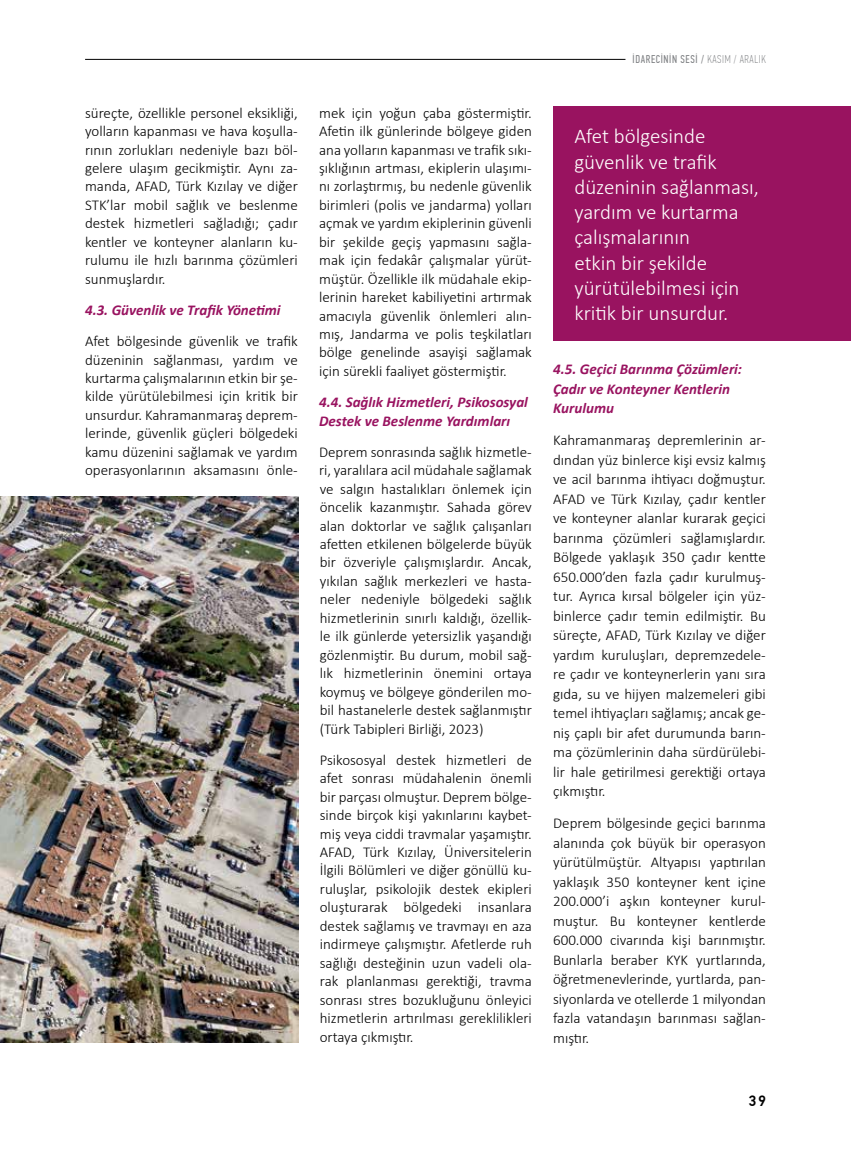
<style>
.page{position:relative;width:851px;height:1149px;background:#fff}
.page>*{position:absolute;margin:0;border:0;box-sizing:border-box;transform-origin:0 0}
.t1{font:300 21px/25.2px "Calibri";color:#fff}
.t2{font:300 15px/18.5px "Calibri";color:#000;text-align:justify}
.t3{font:italic 700 15px/19.5px "Calibri";color:#991360}
.t4{font:500 15px "PF Din Text Pro";color:#000}
.t5{font:11.25px "PF Din Text Comp Pro";letter-spacing:.055em;color:#808285}
.s1{font-weight:100}
</style>
<div class="page">
<hr style="left:85px;top:59px;width:540px;height:1px;background:#000">
<img style="left:0;top:496px;width:298px;height:546px">
<div style="left:553px;top:106px;width:297px;height:235px;background:#991360"></div>
<p class="t2" style="left:85px;top:103px;width:214px">süreçte, özellikle personel eksikliği, yolların kapanması ve hava koşulla&shy;rının zorlukları nedeniyle bazı böl&shy;gelere ulaşım gecikmiştir. Aynı za&shy;manda, AFAD, Türk Kızılay ve diğer STK’lar mobil sağlık ve beslenme destek hizmetleri sağladığı; çadır kentler ve konteyner alanların ku&shy;rulumu ile hızlı barınma çözümleri sunmuşlardır.</p>
<p class="t3" style="left:85px;top:299px;width:197px">4.3. Güvenlik ve Trafik Yönetimi</p>
<p class="t2" style="left:85px;top:331px;width:214px">Afet bölgesinde güvenlik ve trafik düzeninin sağlanması, yardım ve kurtarma çalışmalarının etkin bir şe&shy;kilde yürütülebilmesi için kritik bir unsurdur. Kahramanmaraş deprem&shy;lerinde, güvenlik güçleri bölgedeki kamu düzenini sağlamak ve yardım operasyonlarının aksamasını önle-</p>
<p class="t2" style="left:319px;top:103px;width:214px">mek için yoğun çaba göstermiştir.<br>Afetin ilk günlerinde bölgeye giden ana yolların kapanması ve trafik sıkı&shy;şıklığının artması, ekiplerin ulaşımı&shy;nı zorlaştırmış, bu nedenle güvenlik birimleri (polis ve jandarma) yolları açmak ve yardım ekiplerinin güvenli bir şekilde geçiş yapmasını sağla&shy;mak için fedakâr çalışmalar yürüt&shy;müştür. Özellikle ilk müdahale ekip&shy;lerinin hareket kabiliyetini artırmak amacıyla güvenlik önlemleri alın&shy;mış, Jandarma ve polis teşkilatları bölge genelinde asayişi sağlamak için sürekli faaliyet göstermiştir.</p>
<p class="t3" style="left:319px;top:392px;width:210px;line-height:18.5px">4.4. Sağlık Hizmetleri, Psikososyal<br>Destek ve Beslenme Yardımları</p>
<p class="t2" style="left:319px;top:442px;width:214px">Deprem sonrasında sağlık hizmetle&shy;ri, yaralılara acil müdahale sağlamak ve salgın hastalıkları önlemek için öncelik kazanmıştır. Sahada görev alan doktorlar ve sağlık çalışanları afetten etkilenen bölgelerde büyük bir özveriyle çalışmışlardır. Ancak, yıkılan sağlık merkezleri ve hasta&shy;neler nedeniyle bölgedeki sağlık hizmetlerinin sınırlı kaldığı, özellik&shy;le ilk günlerde yetersizlik yaşandığı gözlenmiştir. Bu durum, mobil sağ&shy;lık hizmetlerinin önemini ortaya koymuş ve bölgeye gönderilen mo&shy;bil hastanelerle destek sağlanmıştır (Türk Tabipleri Birliği, 2023)</p>
<p class="t2" style="left:320px;top:750px;width:213px">Psikososyal destek hizmetleri de afet sonrası müdahalenin önemli bir parçası olmuştur. Deprem bölge&shy;sinde birçok kişi yakınlarını kaybet&shy;miş veya ciddi travmalar yaşamıştır.<br>AFAD, Türk Kızılay, Üniversitelerin İlgili Bölümleri ve diğer gönüllü ku&shy;ruluşlar, psikolojik destek ekipleri oluşturarak bölgedeki insanlara destek sağlamış ve travmayı en aza indirmeye çalışmıştır. Afetlerde ruh sağlığı desteğinin uzun vadeli ola&shy;rak planlanması gerektiği, travma sonrası stres bozukluğunu önleyici hizmetlerin artırılması gereklilikleri ortaya çıkmıştır.</p>
<p class="t5" style="left:632px;top:53px;width:135px">İDARECİNİN SESİ / <span class="s1">KASIM / ARALIK</span></p>
<h1 class="t1" style="left:574px;top:124px;width:186px">Afet bölgesinde güvenlik ve trafik düzeninin sağlanması, yardım ve kurtarma çalışmalarının<br>etkin bir şekilde yürütülebilmesi için kritik bir unsurdur.</h1>
<p class="t3" style="left:553px;top:359px;width:190px">4.5. Geçici Barınma Çözümleri:<br>Çadır ve Konteyner Kentlerin<br>Kurulumu</p>
<p class="t2" style="left:553px;top:430px;width:214px;line-height:19.5px">Kahramanmaraş depremlerinin ar&shy;dından yüz binlerce kişi evsiz kalmış ve acil barınma ihtiyacı doğmuştur.<br>AFAD ve Türk Kızılay, çadır kentler ve konteyner alanlar kurarak geçici barınma çözümleri sağlamışlardır.<br>Bölgede yaklaşık 350 çadır kentte 650.000’den fazla çadır kurulmuş&shy;tur. Ayrıca kırsal bölgeler için yüz&shy;binlerce çadır temin edilmiştir. Bu süreçte, AFAD, Türk Kızılay ve diğer yardım kuruluşları, depremzedele&shy;re çadır ve konteynerlerin yanı sıra gıda, su ve hijyen malzemeleri gibi temel ihtiyaçları sağlamış; ancak ge&shy;niş çaplı bir afet durumunda barın&shy;ma çözümlerinin daha sürdürülebi&shy;lir hale getirilmesi gerektiği ortaya çıkmıştır.</p>
<p class="t2" style="left:553px;top:813px;width:214px;line-height:19.5px">Deprem bölgesinde geçici barınma alanında çok büyük bir operasyon yürütülmüştür. Altyapısı yaptırılan yaklaşık 350 konteyner kent içine 200.000’i aşkın konteyner kurul&shy;muştur. Bu konteyner kentlerde 600.000 civarında kişi barınmıştır.<br>Bunlarla beraber KYK yurtlarında, öğretmenevlerinde, yurtlarda, pan&shy;siyonlarda ve otellerde 1 milyondan fazla vatandaşın barınması sağlan&shy;mıştır.</p>
<p class="t4" style="left:748px;top:1091px;width:19px">39</p>
</div>
